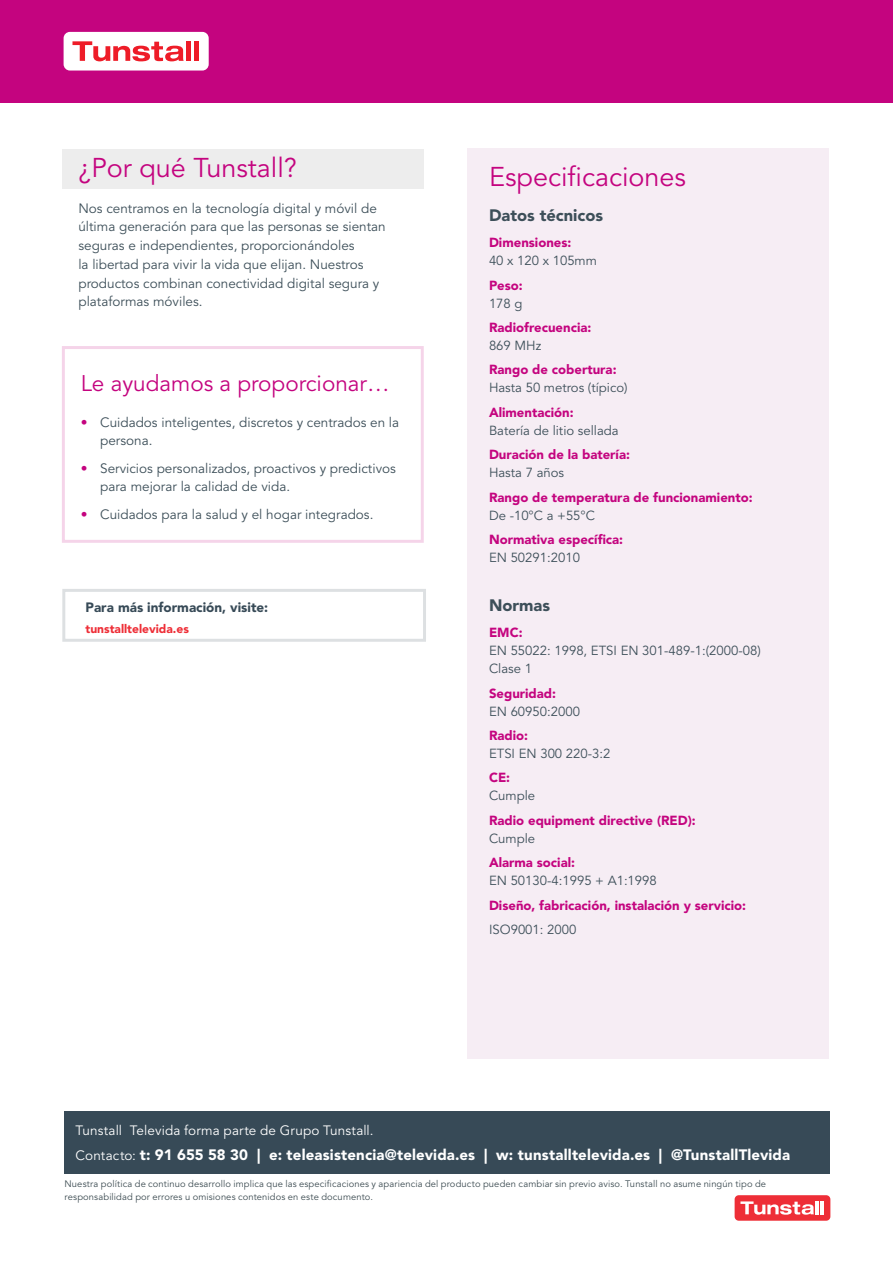
<style>
.page{position:relative;width:893px;height:1263px;background:#fff}
.page>*{position:absolute;margin:0;border:0;box-sizing:border-box;transform-origin:0 0}
.t1{font:27px "Avenir LT Std";color:#c4047f}
.t2{font:22.5px "Avenir LT Std";color:#c4047f}
.t3{font:900 16.5px "Avenir LT Std";color:#3d4f59}
.t4{font:900 15px "Avenir LT Std";letter-spacing:.01em;color:#fff}
.t5{font:13.5px/18.8px "Avenir LT Std";color:#3d4f59}
.t6{font:13.5px "Avenir LT Std";letter-spacing:.01em;color:#fff}
.t7{font:900 13.5px "Avenir LT Std";color:#374a57}
.t8{font:900 13.2px "Avenir LT Std";color:#c4047f}
.t9{font:13.2px/18px "Avenir LT Std";color:#3d4f59}
.t10{font:900 12px "Avenir LT Std";color:#ee2e37}
.t11{font:9.3px/13.5px "Avenir LT Std";letter-spacing:.015em;color:#3d4c52}
.s1{font-weight:900;color:#c4047f}
.s2{color:#c4047f}
.s3{font-weight:400;font-size:13.5px}
</style>
<div class="page">
<div style="left:468px;top:149px;width:361px;height:910px;background:#f6edf4"></div>
<div style="left:0;top:0;width:893px;height:102px;background:#c4047f"></div>
<div style="left:64px;top:32px;width:144px;height:38px;background:#fff;border-radius:6px"></div>
<svg style="left:72px;top:41px;width:112px;height:20px"></svg>
<div style="left:186px;top:41px;width:5px;height:20px;background:#ee1c28"></div>
<div style="left:194px;top:41px;width:5px;height:20px;background:#ee1c28"></div>
<div style="left:62px;top:149px;width:361px;height:40px;background:#ededed"></div>
<div style="left:735px;top:1195px;width:95px;height:25px;background:#ee2e37;border-radius:4px"></div>
<svg style="left:740px;top:1201px;width:78px;height:14px"></svg>
<hr style="left:820px;top:1201px;width:4px;height:13px;background:#fff">
<div style="left:65px;top:1111px;width:765px;height:63px;background:#374a57"></div>
<h1 class="t1" style="left:78px;top:152px;width:220px">¿Por qué Tunstall?</h1>
<p class="t5" style="left:78px;top:199px;width:309px">Nos centramos en la tecnología digital y móvil de última generación para que las personas se sientan seguras e independientes, proporcionándoles<br>la libertad para vivir la vida que elijan. Nuestros productos combinan conectividad digital segura y plataformas móviles.</p>
<h2 class="t2" style="left:81px;top:370px;width:310px">Le ayudamos a proporcionar…</h2>
<p class="t5" style="left:100px;top:413px;width:300px;text-indent:-19px"><span class="s1">•</span> Cuidados inteligentes, discretos y centrados en la persona.</p>
<p class="t5" style="left:100px;top:459px;width:297px;text-indent:-19px"><span class="s2">•</span> Servicios personalizados, proactivos y predictivos para mejorar la calidad de vida.</p>
<p class="t5" style="left:81px;top:505px;width:294px"><span class="s2">•</span> Cuidados para la salud y el hogar integrados.</p>
<p class="t7" style="left:86px;top:599px;width:184px">Para más información, visite:</p>
<p class="t10" style="left:86px;top:622px;width:105px">tunstalltelevida.es</p>
<h1 class="t1" style="left:489px;top:161px;width:199px">Especificaciones</h1>
<p class="t3" style="left:489px;top:205px;width:116px">Datos técnicos</p>
<p class="t8" style="left:489px;top:235px;width:84px">Dimensiones:</p>
<p class="t9" style="left:489px;top:252px;width:109px">40 x 120 x 105mm</p>
<p class="t8" style="left:489px;top:277px;width:35px">Peso:</p>
<p class="t9" style="left:489px;top:295px;width:35px">178 g</p>
<p class="t8" style="left:489px;top:319px;width:104px">Radiofrecuencia:</p>
<p class="t9" style="left:489px;top:337px;width:54px">869 MHz</p>
<p class="t8" style="left:489px;top:362px;width:129px">Rango de cobertura:</p>
<p class="t9" style="left:489px;top:379px;width:140px">Hasta 50 metros (típico)</p>
<p class="t8" style="left:489px;top:404px;width:86px">Alimentación:</p>
<p class="t9" style="left:489px;top:422px;width:131px">Batería de litio sellada</p>
<p class="t8" style="left:489px;top:447px;width:142px">Duración de la batería:</p>
<p class="t9" style="left:489px;top:464px;width:77px">Hasta 7 años</p>
<p class="t8" style="left:489px;top:489px;width:265px">Rango de temperatura de funcionamiento:</p>
<p class="t9" style="left:489px;top:506px;width:108px">De -10°C a +55°C</p>
<p class="t8" style="left:489px;top:531px;width:136px">Normativa específica:</p>
<p class="t9" style="left:489px;top:549px;width:92px">EN 50291:2010</p>
<p class="t3" style="left:489px;top:595px;width:63px">Normas</p>
<p class="t8" style="left:489px;top:625px;width:35px">EMC:</p>
<p class="t9" style="left:489px;top:642px;width:273px">EN 55022: 1998, ETSI EN 301-489-1:(2000-08)<br>Clase 1</p>
<p class="t8" style="left:489px;top:685px;width:69px">Seguridad:</p>
<p class="t9" style="left:489px;top:702px;width:92px">EN 60950:2000</p>
<p class="t8" style="left:489px;top:727px;width:41px">Radio:</p>
<p class="t9" style="left:489px;top:745px;width:123px">ETSI EN 300 220-3:2</p>
<p class="t8" style="left:489px;top:770px;width:23px">CE:</p>
<p class="t9" style="left:489px;top:787px;width:48px">Cumple</p>
<p class="t8" style="left:489px;top:812px;width:208px">Radio equipment directive (RED):</p>
<p class="t9" style="left:489px;top:830px;width:48px">Cumple</p>
<p class="t8" style="left:489px;top:854px;width:88px">Alarma social:</p>
<p class="t9" style="left:489px;top:872px;width:169px">EN 50130-4:1995 + A1:1998</p>
<p class="t8" style="left:489px;top:897px;width:259px">Diseño, fabricación, instalación y servicio:</p>
<p class="t9" style="left:489px;top:921px;width:89px">ISO9001: 2000</p>
<p class="t6" style="left:76px;top:1123px;width:299px">Tunstall Televida forma parte de Grupo Tunstall.</p>
<p class="t4" style="left:76px;top:1146px;width:716px"><span class="s3">Contacto:</span> t: 91 655 58 30 | e: teleasistencia@televida.es | w: tunstalltelevida.es | @TunstallTlevida</p>
<p class="t11" style="left:65px;top:1177px;width:703px">Nuestra política de continuo desarrollo implica que las especificaciones y apariencia del producto pueden cambiar sin previo aviso. Tunstall no asume ningún tipo de responsabilidad por errores u omisiones contenidos en este documento.</p>
</div>
